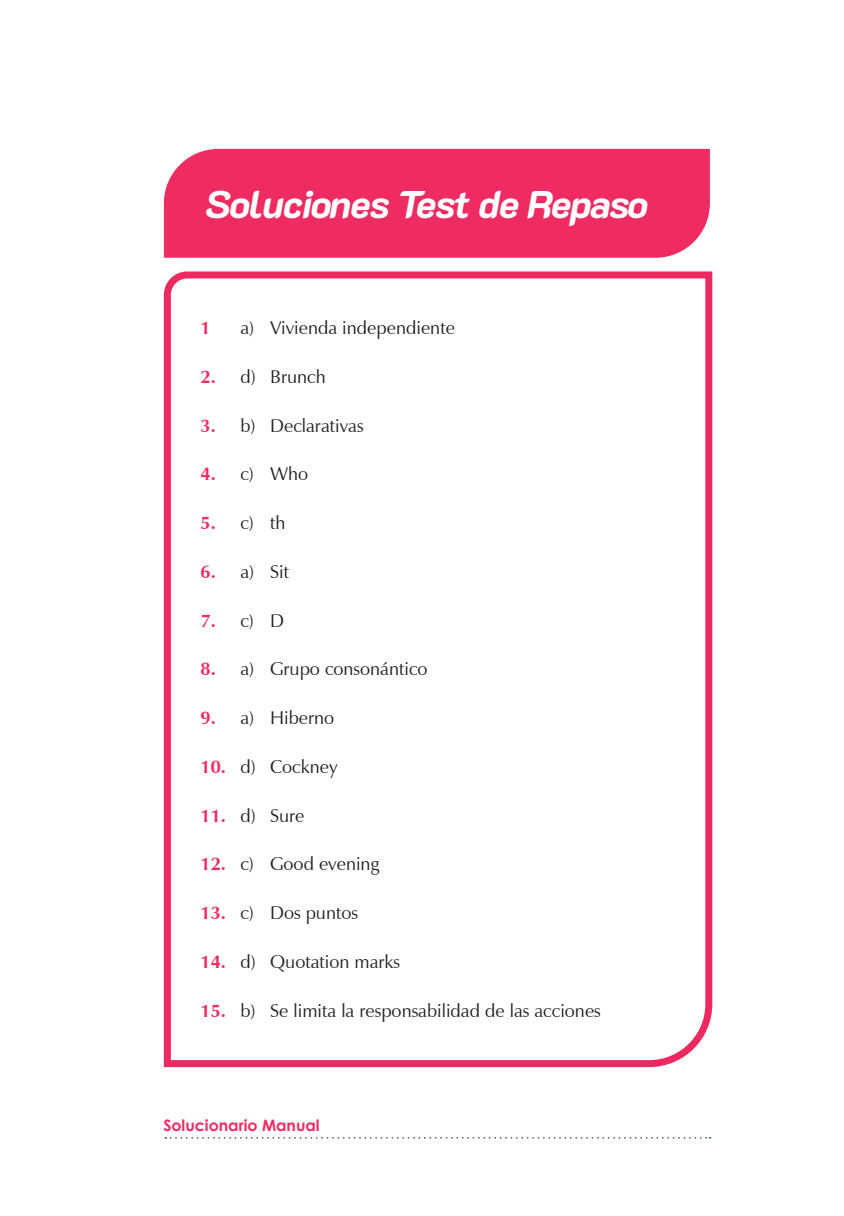
<style>
.page{position:relative;width:844px;height:1216px;background:#fff}
.page>*{position:absolute;margin:0;border:0;box-sizing:border-box;transform-origin:0 0}
.t1{font:italic 800 38.5px "K2 D";letter-spacing:-.03em;color:#fff}
.z_solución{font:18.38px "Zapf Humanist 601 BT";color:#231f20}
.z1{font:700 18.38px "Zapf Humanist 601 BT";color:#ee2c62}
.t2{font:700 15.75px "Century Gothic";color:#ee2c62}
</style>
<div class="page">
<div style="left:164px;top:149px;width:545px;height:109px;background:#ee2c62"></div>
<svg style="left:163px;top:271px;width:550px;height:797px"></svg>
<svg style="left:165px;top:1137px;width:545px;height:1px"></svg>
<h1 class="t1" style="left:205px;top:182px;width:444px">Soluciones Test de Repaso</h1>
<p class="z1" style="left:200px;top:316px;width:12px">1</p>
<p class="z_solución" style="left:240px;top:316px;width:216px">a) Vivienda independiente</p>
<p class="z1" style="left:200px;top:365px;width:17px">2.</p>
<p class="z_solución" style="left:240px;top:365px;width:87px">d) Brunch</p>
<p class="z1" style="left:200px;top:414px;width:17px">3.</p>
<p class="z_solución" style="left:240px;top:414px;width:125px">b) Declarativas</p>
<p class="z1" style="left:200px;top:462px;width:17px">4.</p>
<p class="z_solución" style="left:240px;top:462px;width:69px">c) Who</p>
<p class="z1" style="left:200px;top:511px;width:17px">5.</p>
<p class="z_solución" style="left:240px;top:511px;width:47px">c) th</p>
<p class="z1" style="left:200px;top:560px;width:17px">6.</p>
<p class="z_solución" style="left:240px;top:560px;width:50px">a) Sit</p>
<p class="z1" style="left:200px;top:609px;width:17px">7.</p>
<p class="z_solución" style="left:240px;top:609px;width:45px">c) D</p>
<p class="z1" style="left:200px;top:657px;width:17px">8.</p>
<p class="z_solución" style="left:240px;top:657px;width:189px">a) Grupo consonántico</p>
<p class="z1" style="left:200px;top:706px;width:17px">9.</p>
<p class="z_solución" style="left:240px;top:706px;width:95px">a) Hiberno</p>
<p class="z1" style="left:200px;top:755px;width:27px">10.</p>
<p class="z_solución" style="left:240px;top:755px;width:99px">d) Cockney</p>
<p class="z1" style="left:200px;top:803px;width:27px">11.</p>
<p class="z_solución" style="left:240px;top:803px;width:66px">d) Sure</p>
<p class="z1" style="left:200px;top:852px;width:27px">12.</p>
<p class="z_solución" style="left:240px;top:852px;width:140px">c) Good evening</p>
<p class="z1" style="left:200px;top:901px;width:27px">13.</p>
<p class="z_solución" style="left:240px;top:901px;width:119px">c) Dos puntos</p>
<p class="z1" style="left:200px;top:950px;width:27px">14.</p>
<p class="z_solución" style="left:240px;top:950px;width:161px">d) Quotation marks</p>
<p class="z1" style="left:200px;top:998px;width:27px">15.</p>
<p class="z_solución" style="left:240px;top:998px;width:362px">b) Se limita la responsabilidad de las acciones</p>
<p class="t2" style="left:163px;top:1113px;width:158px">Solucionario Manual</p>
</div>
